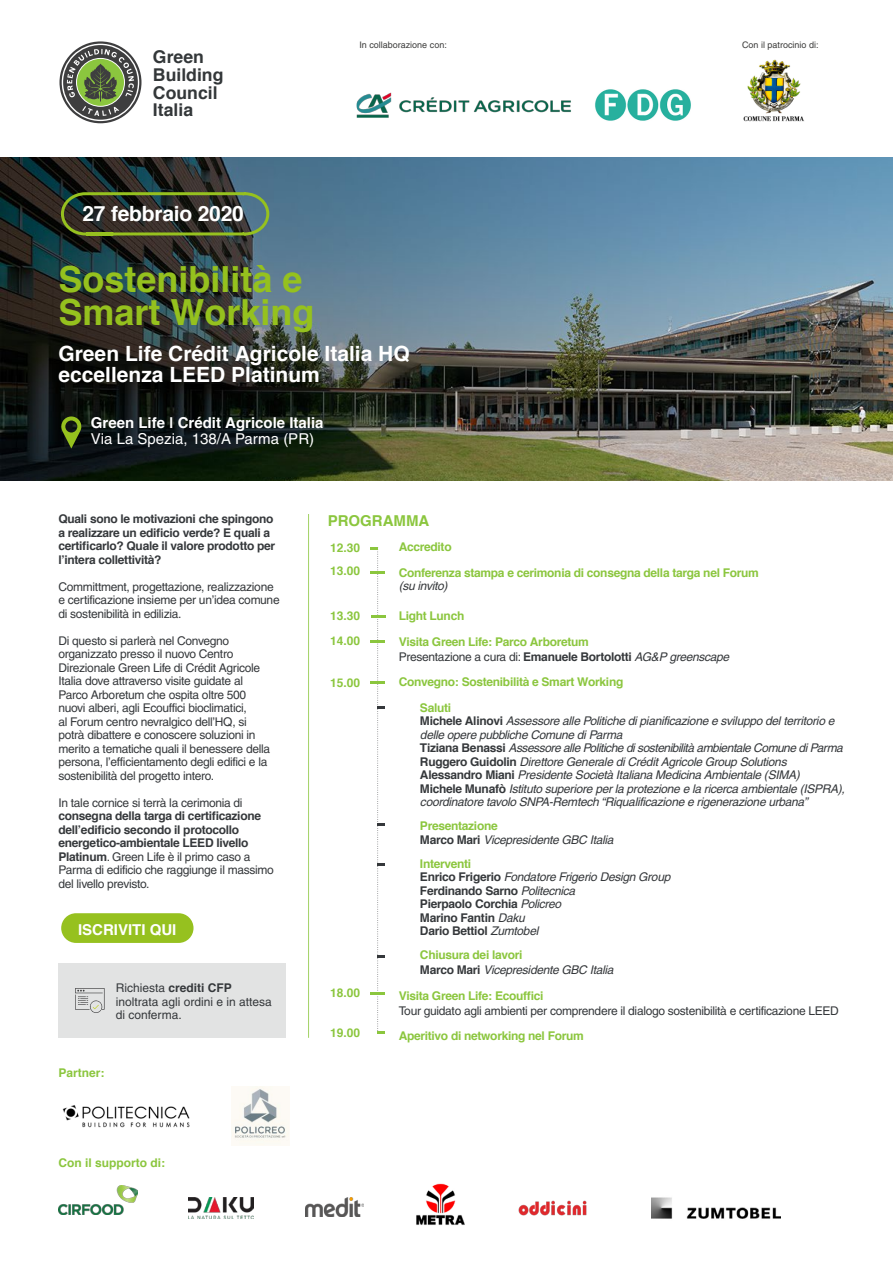
<style>
.page{position:relative;width:893px;height:1263px;background:#fff}
.page>*{position:absolute;margin:0;border:0;box-sizing:border-box;transform-origin:0 0}
.t1{font:700 36px "Helvetica";color:#95c11e}
.t2{font:700 21px/21px "Helvetica";color:#fff}
.t3{font:700 17.55px/17.5px "Helvetica";color:#333739}
.t4{font:700 15px "Helvetica";color:#fff}
.t5{font:15px "Helvetica";color:#fff}
.t6{font:700 15px "Helvetica";color:#8bc63e}
.t7{font:12px/13.5px "Helvetica";letter-spacing:-.025em;color:#35383b}
.t8{font:italic 12px/13.5px "Helvetica";letter-spacing:-.025em;color:#35383b}
.t9{font:700 12px "Helvetica";letter-spacing:-.025em;color:#8bc63e}
.t10{font:700 12px/13.5px "Helvetica";letter-spacing:-.025em;color:#35383b}
.t11{font:12px/13.5px "Helvetica";color:#35383b}
.t12{font:700 12px "Helvetica";color:#8bc63e}
.t13{font:9px "Helvetica";color:#3c3c3b}
.s1{font-weight:700}
.s2{font-style:italic}
.s3{font-weight:700;font-style:normal}
.s4{font-weight:400;font-style:italic}
</style>
<div class="page">
<div style="left:58px;top:963px;width:228px;height:75px;background:#e2e3e3"></div>
<img style="left:0;top:157px;width:893px;height:323px">
<svg style="left:59px;top:41px;width:82px;height:82px"></svg>
<svg style="left:62px;top:44px;width:77px;height:77px"></svg>
<svg style="left:59px;top:191px;width:212px;height:46px;background:#3d4630"></svg>
<svg style="left:61px;top:416px;width:21px;height:33px"></svg>
<hr style="left:308px;top:514px;width:1px;height:524px;background:#8bc63e">
<svg style="left:371px;top:547px;width:14px;height:487px"></svg>
<img style="left:595px;top:89px;width:96px;height:32px">
<svg style="left:75px;top:988px;width:30px;height:25px"></svg>
<svg style="left:61px;top:913px;width:133px;height:30px;background:#9cc42c"></svg>
<img style="left:188px;top:1197px;width:66px;height:21px">
<img style="left:305px;top:1197px;width:59px;height:19px">
<img style="left:651px;top:1197px;width:129px;height:22px">
<img style="left:58px;top:1186px;width:80px;height:29px">
<img style="left:416px;top:1183px;width:49px;height:42px">
<img style="left:518px;top:1200px;width:68px;height:15px">
<img style="left:356px;top:92px;width:215px;height:26px">
<img style="left:231px;top:1086px;width:58px;height:59px">
<img style="left:62px;top:1105px;width:128px;height:23px">
<img style="left:743px;top:60px;width:61px;height:62px">
<p class="t3" style="left:153px;top:48px;width:72px">Green<br>Building<br>Council<br>Italia</p>
<p class="t2" style="left:82px;top:202px;width:163px">27 febbraio 2020</p>
<p class="t13" style="left:359px;top:40px;width:89px">In collaborazione con:</p>
<p class="t1" style="left:58px;top:256px;width:246px">Sostenibilità e</p>
<p class="t1" style="left:58px;top:289px;width:258px">Smart Working</p>
<p class="t2" style="left:58px;top:342px;width:353px">Green Life Crédit Agricole Italia HQ eccellenza LEED Platinum</p>
<p class="t4" style="left:91px;top:413px;width:234px">Green Life | Crédit Agricole Italia</p>
<p class="t5" style="left:91px;top:430px;width:225px">Via La Spezia, 138/A Parma (PR)</p>
<p class="t13" style="left:742px;top:40px;width:78px">Con il patrocinio di:</p>
<p class="t10" style="left:58px;top:512px;width:218px">Quali sono le motivazioni che spingono a realizzare un edificio verde? E quali a certificarlo? Quale il valore prodotto per l’intera collettività?</p>
<p class="t7" style="left:58px;top:580px;width:223px">Committment, progettazione, realizzazione e certificazione insieme per un’idea comune di sostenibilità in edilizia.</p>
<p class="t7" style="left:58px;top:634px;width:213px">Di questo si parlerà nel Convegno organizzato presso il nuovo Centro Direzionale Green Life di Crédit Agricole Italia dove attraverso visite guidate al Parco Arboretum che ospita oltre 500 nuovi alberi, agli Ecouffici bioclimatici,<br>al Forum centro nevralgico dell’HQ, si potrà dibattere e conoscere soluzioni in merito a tematiche quali il benessere della persona, l’efficientamento degli edifici e la sostenibilità del progetto intero.</p>
<p class="t7" style="left:58px;top:796px;width:217px">In tale cornice si terrà la cerimonia di <span class="s1">consegna della targa di certificazione dell’edificio secondo il protocollo energetico-ambientale LEED livello Platinum</span>. Green Life è il primo caso a Parma di edificio che raggiunge il massimo del livello previsto.</p>
<p class="t4" style="left:78px;top:920px;width:100px">ISCRIVITI QUI</p>
<p class="t11" style="left:116px;top:981px;width:157px">Richiesta <span class="s1">crediti CFP </span>inoltrata agli ordini e in attesa di conferma.</p>
<p class="t12" style="left:58px;top:1065px;width:48px">Partner:</p>
<p class="t12" style="left:58px;top:1155px;width:108px">Con il supporto di:</p>
<p class="t6" style="left:328px;top:511px;width:103px">PROGRAMMA</p>
<p class="t9" style="left:330px;top:540px;width:32px">12.30</p>
<p class="t9" style="left:330px;top:563px;width:32px">13.00</p>
<p class="t9" style="left:330px;top:608px;width:32px">13.30</p>
<p class="t9" style="left:330px;top:633px;width:32px">14.00</p>
<p class="t9" style="left:330px;top:675px;width:32px">15.00</p>
<p class="t9" style="left:330px;top:985px;width:32px">18.00</p>
<p class="t9" style="left:330px;top:1025px;width:32px">19.00</p>
<p class="t9" style="left:399px;top:539px;width:54px">Accredito</p>
<p class="t9" style="left:399px;top:565px;width:362px">Conferenza stampa e cerimonia di consegna della targa nel Forum</p>
<p class="t8" style="left:399px;top:579px;width:50px">(su invito)</p>
<p class="t9" style="left:399px;top:608px;width:67px">Light Lunch</p>
<p class="t9" style="left:399px;top:634px;width:192px">Visita Green Life: Parco Arboretum</p>
<p class="t7" style="left:399px;top:650px;width:332px">Presentazione a cura di: <span class="s1">Emanuele Bortolotti</span> <span class="s2">AG&amp;P greenscape</span></p>
<p class="t9" style="left:399px;top:674px;width:226px">Convegno: Sostenibilità e Smart Working</p>
<p class="t9" style="left:420px;top:700px;width:33px">Saluti</p>
<p class="t8" style="left:420px;top:714px;width:424px"><span class="s3">Michele Alinovi</span> Assessore alle Politiche di pianificazione e sviluppo del territorio e delle opere pubbliche Comune di Parma<br><span class="s3">Tiziana Benassi</span> Assessore alle Politiche di sostenibilità ambientale Comune di Parma</p>
<p class="t8" style="left:420px;top:755px;width:368px"><span class="s3">Ruggero Guidolin</span> Direttore Generale di Crédit Agricole Group Solutions</p>
<p class="t8" style="left:420px;top:768px;width:381px"><span class="s3">Alessandro Miani</span> Presidente Società Italiana Medicina Ambientale (SIMA)</p>
<p class="t8" style="left:420px;top:782px;width:426px"><span class="s3">Michele Munafò</span> Istituto superiore per la protezione e la ricerca ambientale (ISPRA), coordinatore tavolo SNPA-Remtech “Riqualificazione e rigenerazione urbana”</p>
<p class="t9" style="left:420px;top:818px;width:79px">Presentazione</p>
<p class="t8" style="left:420px;top:833px;width:195px"><span class="s3">Marco Mari</span> Vicepresidente GBC Italia</p>
<p class="t9" style="left:420px;top:856px;width:53px">Interventi</p>
<p class="t8" style="left:420px;top:870px;width:252px"><span class="s3">Enrico Frigerio</span> Fondatore Frigerio Design Group</p>
<p class="t10" style="left:420px;top:883px;width:157px">Ferdinando Sarno <span class="s4">Politecnica</span></p>
<p class="t10" style="left:420px;top:897px;width:143px">Pierpaolo Corchia <span class="s4">Policreo</span></p>
<p class="t10" style="left:420px;top:910px;width:106px">Marino Fantin <span class="s4">Daku</span></p>
<p class="t10" style="left:420px;top:924px;width:120px">Dario Bettiol <span class="s4">Zumtobel</span></p>
<p class="t9" style="left:420px;top:947px;width:104px">Chiusura dei lavori</p>
<p class="t8" style="left:420px;top:963px;width:195px"><span class="s3">Marco Mari</span> Vicepresidente GBC Italia</p>
<p class="t9" style="left:399px;top:988px;width:146px">Visita Green Life: Ecouffici</p>
<p class="t7" style="left:399px;top:1004px;width:442px">Tour guidato agli ambienti per comprendere il dialogo sostenibilità e certificazione LEED</p>
<p class="t9" style="left:399px;top:1028px;width:187px">Aperitivo di networking nel Forum</p>
</div>
